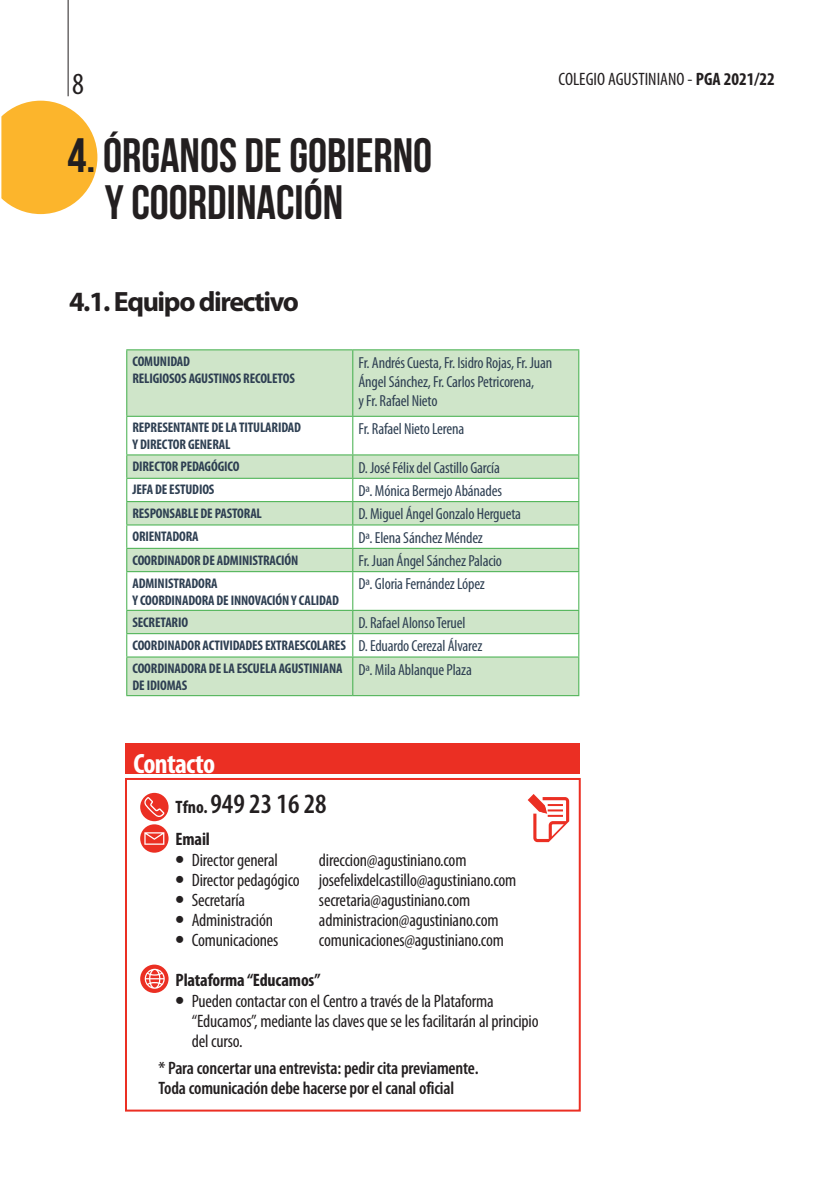
<style>
.page{position:relative;width:840px;height:1191px;background:#fff}
.page>*{position:absolute;margin:0;border:0;box-sizing:border-box;transform-origin:0 0}
.t1{font:700 48px/47px "Bebas Neue";color:#231f20}
.t2{font:condensed 30.8px "Myriad Pro";color:#231f20}
.t3{font:700 28px "Myriad Pro";letter-spacing:-.05em;color:#231f20}
.t4{font:600 condensed 28px "Myriad Pro";color:#231f20}
.t5{font:700 condensed 28px "Myriad Pro";letter-spacing:-.025em;color:#fff}
.t6{font:condensed 18px/20px "Myriad Pro";letter-spacing:-.01em;color:#231f20}
.t7{font:600 condensed 18px/19.6px "Myriad Pro";letter-spacing:-.01em;color:#231f20}
.t8{font:700 condensed 18px "Myriad Pro";letter-spacing:-.01em;color:#231f20}
.t9{font:condensed 16px/19.2px "Myriad Pro";letter-spacing:-.01em;color:#2e3f52}
.t10{font:700 condensed 14px/16.8px "Myriad Pro";letter-spacing:-.01em;color:#2e3f52}
.s1{font-weight:700}
.s2{font-weight:400;font-size:16px}
.s3{font-weight:700;font-size:18px}
</style>
<div class="page">
<svg style="left:1px;top:101px;width:96px;height:113px;background:#fcc04d"></svg>
<svg style="left:127px;top:350px;width:451px;height:345px;fill:#cfe5c9"></svg>
<hr style="left:126px;top:349px;width:226px;height:1px;background:#40ae49">
<hr style="left:126px;top:350px;width:1px;height:66px;background:#40ae49">
<hr style="left:352px;top:349px;width:227px;height:1px;background:#40ae49">
<hr style="left:352px;top:350px;width:1px;height:66px;background:#40ae49">
<hr style="left:578px;top:350px;width:1px;height:66px;background:#40ae49">
<hr style="left:126px;top:416px;width:226px;height:1px;background:#40ae49">
<hr style="left:126px;top:417px;width:1px;height:37px;background:#40ae49">
<hr style="left:352px;top:416px;width:227px;height:1px;background:#40ae49">
<hr style="left:352px;top:417px;width:1px;height:37px;background:#40ae49">
<hr style="left:578px;top:417px;width:1px;height:37px;background:#40ae49">
<hr style="left:126px;top:454px;width:226px;height:1px;background:#40ae49">
<hr style="left:352px;top:454px;width:227px;height:1px;background:#40ae49">
<hr style="left:126px;top:478px;width:226px;height:1px;background:#40ae49">
<hr style="left:352px;top:478px;width:227px;height:1px;background:#40ae49">
<hr style="left:126px;top:501px;width:226px;height:1px;background:#40ae49">
<hr style="left:352px;top:501px;width:227px;height:1px;background:#40ae49">
<hr style="left:126px;top:524px;width:226px;height:1px;background:#40ae49">
<hr style="left:352px;top:524px;width:227px;height:1px;background:#40ae49">
<hr style="left:126px;top:548px;width:226px;height:1px;background:#40ae49">
<svg style="left:126px;top:455px;width:1px;height:116px"></svg>
<hr style="left:352px;top:548px;width:227px;height:1px;background:#40ae49">
<svg style="left:352px;top:455px;width:1px;height:116px"></svg>
<svg style="left:578px;top:455px;width:1px;height:116px"></svg>
<hr style="left:126px;top:571px;width:226px;height:1px;background:#40ae49">
<hr style="left:126px;top:572px;width:1px;height:38px;background:#40ae49">
<hr style="left:352px;top:571px;width:227px;height:1px;background:#40ae49">
<hr style="left:352px;top:572px;width:1px;height:38px;background:#40ae49">
<hr style="left:578px;top:572px;width:1px;height:38px;background:#40ae49">
<hr style="left:126px;top:610px;width:226px;height:1px;background:#40ae49">
<hr style="left:352px;top:610px;width:227px;height:1px;background:#40ae49">
<hr style="left:126px;top:633px;width:226px;height:1px;background:#40ae49">
<svg style="left:126px;top:611px;width:1px;height:45px"></svg>
<hr style="left:352px;top:633px;width:227px;height:1px;background:#40ae49">
<svg style="left:352px;top:611px;width:1px;height:45px"></svg>
<svg style="left:578px;top:611px;width:1px;height:45px"></svg>
<hr style="left:126px;top:656px;width:226px;height:1px;background:#40ae49">
<hr style="left:126px;top:657px;width:1px;height:38px;background:#40ae49">
<hr style="left:352px;top:656px;width:227px;height:1px;background:#40ae49">
<hr style="left:352px;top:657px;width:1px;height:38px;background:#40ae49">
<hr style="left:578px;top:657px;width:1px;height:38px;background:#40ae49">
<hr style="left:126px;top:695px;width:226px;height:1px;background:#40ae49">
<hr style="left:352px;top:695px;width:227px;height:1px;background:#40ae49">
<div style="left:125px;top:743px;width:454px;height:30px;background:#eb2f23"></div>
<div style="left:125px;top:778px;width:455px;height:333px;background:#fff;border:2px solid #eb2f23"></div>
<div style="left:140px;top:793px;width:28px;height:28px;background:#eb2f23;border-radius:50%"></div>
<svg style="left:144px;top:797px;width:20px;height:20px"></svg>
<div style="left:140px;top:824px;width:28px;height:28px;background:#eb2f23;border-radius:50%"></div>
<svg style="left:144px;top:832px;width:20px;height:12px"></svg>
<svg style="left:140px;top:964px;width:28px;height:29px"></svg>
<svg style="left:145px;top:968px;width:20px;height:20px"></svg>
<svg style="left:527px;top:794px;width:42px;height:48px"></svg>
<hr style="left:68px;top:0;width:1px;height:96px;background:#231f20">
<h2 class="t2" style="left:72px;top:66px;width:13px">8</h2>
<p class="t6" style="left:558px;top:69px;width:218px">COLEGIO AGUSTINIANO - <span class="s1">PGA 2021/22</span></p>
<h1 class="t1" style="left:105px;top:131px;width:329px;text-indent:-37px">4. ÓRGANOS DE GOBIERNO<br>Y COORDINACIÓN</h1>
<h3 class="t3" style="left:69px;top:283px;width:231px">4.1. Equipo directivo</h3>
<p class="t10" style="left:132px;top:353px;width:164px">COMUNIDAD<br>RELIGIOSOS AGUSTINOS RECOLETOS</p>
<p class="t9" style="left:358px;top:352px;width:195px">Fr. Andrés Cuesta, Fr. Isidro Rojas, Fr. Juan<br>Ángel Sánchez, Fr. Carlos Petricorena,<br>y Fr. Rafael Nieto</p>
<p class="t10" style="left:132px;top:419px;width:170px">REPRESENTANTE DE LA TITULARIDAD<br>Y DIRECTOR GENERAL</p>
<p class="t9" style="left:358px;top:419px;width:107px">Fr. Rafael Nieto Lerena</p>
<p class="t10" style="left:132px;top:458px;width:108px">DIRECTOR PEDAGÓGICO</p>
<p class="t9" style="left:358px;top:457px;width:143px">D. José Félix del Castillo García</p>
<p class="t10" style="left:132px;top:481px;width:83px">JEFA DE ESTUDIOS</p>
<p class="t9" style="left:358px;top:481px;width:145px">Dª. Mónica Bermejo Abánades</p>
<p class="t10" style="left:132px;top:504px;width:131px">RESPONSABLE DE PASTORAL</p>
<p class="t9" style="left:358px;top:504px;width:164px">D. Miguel Ángel Gonzalo Hergueta</p>
<p class="t10" style="left:132px;top:528px;width:68px">ORIENTADORA</p>
<p class="t9" style="left:358px;top:527px;width:126px">Dª. Elena Sánchez Méndez</p>
<p class="t10" style="left:132px;top:551px;width:167px">COORDINADOR DE ADMINISTRACIÓN</p>
<p class="t9" style="left:358px;top:551px;width:145px">Fr. Juan Ángel Sánchez Palacio</p>
<p class="t10" style="left:132px;top:574px;width:208px">ADMINISTRADORA<br>Y COORDINADORA DE INNOVACIÓN Y CALIDAD</p>
<p class="t9" style="left:358px;top:574px;width:128px">Dª. Gloria Fernández López</p>
<p class="t10" style="left:132px;top:613px;width:57px">SECRETARIO</p>
<p class="t9" style="left:358px;top:613px;width:108px">D. Rafael Alonso Teruel</p>
<p class="t10" style="left:132px;top:633px;width:351px;line-height:23.4px">COORDINADOR ACTIVIDADES EXTRAESCOLARES <span class="s2">D. Eduardo Cerezal Álvarez<br></span>COORDINADORA DE LA ESCUELA AGUSTINIANA</p>
<p class="t10" style="left:132px;top:676px;width:56px">DE IDIOMAS</p>
<p class="t9" style="left:358px;top:659px;width:115px">Dª. Mila Ablanque Plaza</p>
<h3 class="t5" style="left:133px;top:746px;width:83px">Contacto</h3>
<h3 class="t4" style="left:175px;top:786px;width:152px"><span class="s3">Tfno.</span> 949 23 16 28</h3>
<p class="t8" style="left:175px;top:828px;width:36px">Email</p>
<p class="t6" style="left:192px;top:849px;width:326px;text-indent:127px">direccion@agustiniano.com<br>Director pedagógico josefelixdelcastillo@agustiniano.com<br>Secretaría</p>
<p class="t6" style="left:192px;top:849px;width:87px">Director general</p>
<p class="t6" style="left:319px;top:889px;width:153px">secretaria@agustiniano.com</p>
<p class="t6" style="left:192px;top:909px;width:83px">Administración</p>
<p class="t6" style="left:319px;top:909px;width:181px">administracion@agustiniano.com</p>
<p class="t6" style="left:192px;top:929px;width:88px">Comunicaciones</p>
<p class="t6" style="left:319px;top:929px;width:186px">comunicaciones@agustiniano.com</p>
<p class="t8" style="left:175px;top:968px;width:146px">Plataforma “Educamos”</p>
<p class="t6" style="left:191px;top:991px;width:348px">Pueden contactar con el Centro a través de la Plataforma “Educamos”, mediante las claves que se les facilitarán al principio del curso.</p>
<p class="t7" style="left:158px;top:1058px;width:321px">* Para concertar una entrevista: pedir cita previamente.<br>Toda comunicación debe hacerse por el canal oficial</p>
</div>
